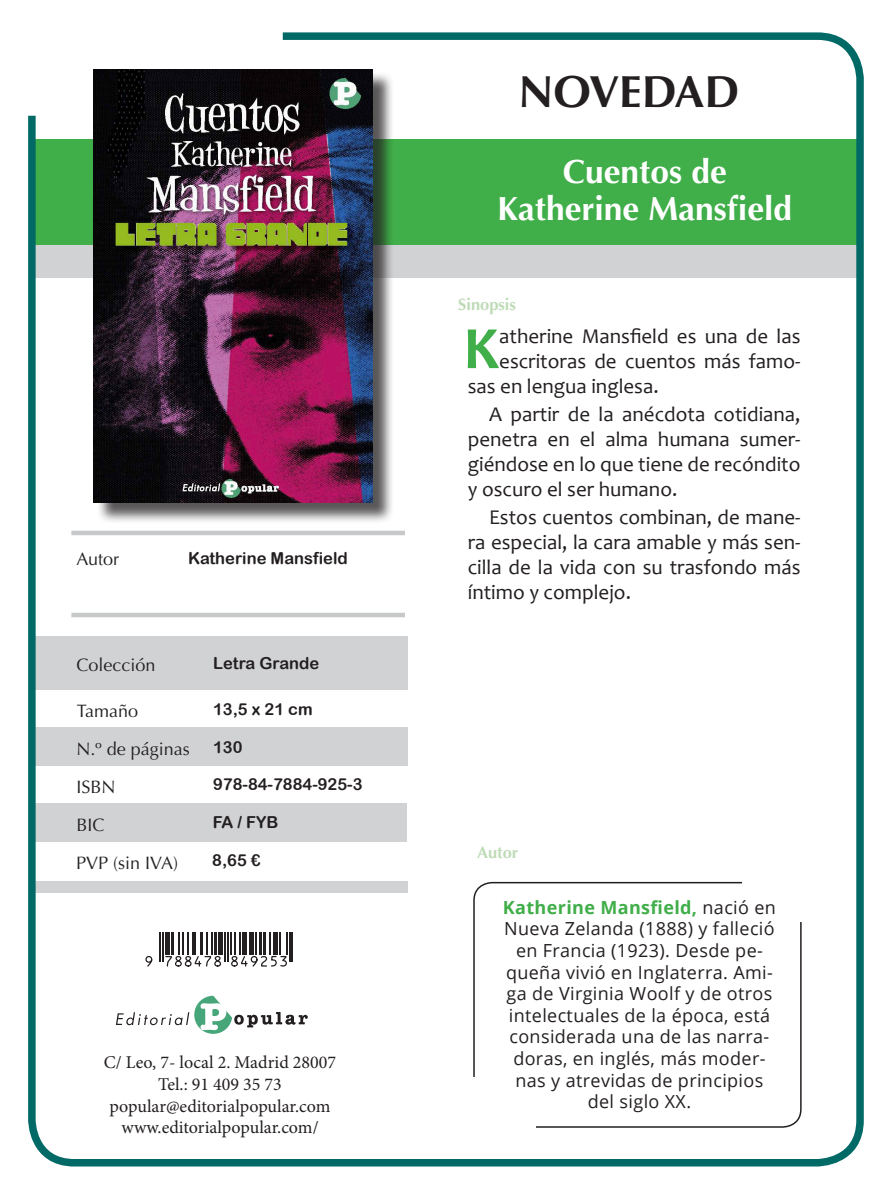
<style>
.page{position:relative;width:893px;height:1200px;background:#fff}
.page>*{position:absolute;margin:0;border:0;box-sizing:border-box;transform-origin:0 0}
.x_sinopsis_1{font:700 60.6px "Candara";color:#40ae49}
.t1{font:700 45px "Optima";color:#231f20}
.t2{font:700 33.6px "Optima";color:#fff}
.x_sinopsis_normal{font:21px/25.2px "Candara";color:#231f20;text-align:justify}
.x_sinopsis_1-2{font:21px "Candara";color:#231f20}
.texto_del_autor_con{font:18px/21.6px "Open Sans";letter-spacing:.02em;color:#231f20;text-align:center}
.t3{font:18px "Minion Pro";color:#231f20}
.t4{font:18px "Optima";color:#231f20}
.t5{font:16.5px "Arial Rounded MT Bold";color:#231f20}
.sinopsis{font:700 16.5px "Optima";color:#bedbb6}
.s1{font-weight:700;color:#40ae49}
</style>
<div class="page">
<div style="left:30px;top:880px;width:377px;height:12px;background:#d1d2d4"></div>
<div style="left:32px;top:243px;width:827px;height:34px;background:#d1d2d4"></div>
<div style="left:30px;top:727px;width:378px;height:38px;background:#d1d2d4"></div>
<div style="left:34px;top:803px;width:373px;height:38px;background:#d1d2d4"></div>
<div style="left:30px;top:636px;width:377px;height:53px;background:#d1d2d4"></div>
<div style="left:30px;top:139px;width:829px;height:105px;background:#40ae49"></div>
<div style="left:28px;top:32px;width:836px;height:1134px;border:8px solid #016966;border-radius:43px"></div>
<div style="left:6px;top:2px;width:277px;height:114px;background:#fff;border-radius:18px"></div>
<svg style="left:116px;top:995px;width:192px;height:38px"></svg>
<div style="left:71px;top:530px;width:334px;height:5px;background:#c7c8ca"></div>
<div style="left:71px;top:612px;width:334px;height:5px;background:#c7c8ca"></div>
<hr style="left:160px;top:931px;width:1px;height:30px;background:#231f20">
<hr style="left:162px;top:931px;width:2px;height:30px;background:#231f20">
<hr style="left:219px;top:931px;width:4px;height:23px;background:#231f20">
<hr style="left:224px;top:931px;width:2px;height:30px;background:#231f20">
<hr style="left:227px;top:931px;width:1px;height:30px;background:#231f20">
<hr style="left:289px;top:931px;width:1px;height:30px;background:#231f20">
<hr style="left:292px;top:931px;width:1px;height:30px;background:#231f20">
<svg style="left:145px;top:956px;width:8px;height:11px"></svg>
<svg style="left:165px;top:931px;width:57px;height:36px"></svg>
<svg style="left:230px;top:932px;width:58px;height:35px"></svg>
<div style="left:96px;top:71px;width:298px;height:453px;background:#231f20;opacity:.75"></div>
<img style="left:94px;top:69px;width:278px;height:433px">
<div style="left:473px;top:881px;width:329px;height:246px;border:2px solid #231f20;border-radius:18px"></div>
<div style="left:742px;top:861px;width:68px;height:60px;background:#fff"></div>
<div style="left:468px;top:1077px;width:68px;height:59px;background:#fff"></div>
<p class="t4" style="left:77px;top:549px;width:44px">Autor</p>
<p class="t5" style="left:188px;top:548px;width:161px">Katherine Mansfield</p>
<p class="t4" style="left:77px;top:654px;width:81px">Colección</p>
<p class="t4" style="left:77px;top:700px;width:63px">Tamaño</p>
<p class="t4" style="left:77px;top:738px;width:115px">N.º de páginas</p>
<p class="t4" style="left:77px;top:776px;width:41px">ISBN</p>
<p class="t4" style="left:77px;top:813px;width:30px">BIC</p>
<p class="t4" style="left:76px;top:851px;width:104px">PVP (sin IVA)</p>
<p class="t5" style="left:213px;top:653px;width:108px">Letra Grande</p>
<p class="t5" style="left:213px;top:698px;width:101px">13,5 x 21 cm</p>
<p class="t5" style="left:213px;top:736px;width:31px">130</p>
<p class="t5" style="left:213px;top:774px;width:151px">978-84-7884-925-3</p>
<p class="t5" style="left:213px;top:812px;width:67px">FA / FYB</p>
<p class="t5" style="left:212px;top:850px;width:50px">8,65 €</p>
<p class="t3" style="left:104px;top:1050px;width:234px">C/ Leo, 7- local 2. Madrid 28007</p>
<p class="t3" style="left:158px;top:1071px;width:125px">Tel.: 91 409 35 73</p>
<p class="t3" style="left:110px;top:1093px;width:223px">popular@editorialpopular.com</p>
<p class="t3" style="left:121px;top:1115px;width:199px">www.editorialpopular.com/</p>
<p class="t1" style="left:518px;top:66px;width:222px">NOVEDAD</p>
<p class="t2" style="left:563px;top:152px;width:166px">Cuentos de</p>
<p class="t2" style="left:498px;top:189px;width:296px">Katherine Mansfield</p>
<p class="sinopsis" style="left:458px;top:294px;width:59px">Sinopsis</p>
<p class="x_sinopsis_1" style="left:463px;top:310px;width:37px">K</p>
<p class="x_sinopsis_1-2" style="left:499px;top:323px;width:303px">atherine Mansfield es una de las</p>
<p class="x_sinopsis_1-2" style="left:499px;top:348px;width:303px">escritoras de cuentos más famo-</p>
<p class="x_sinopsis_1-2" style="left:468px;top:373px;width:192px">sas en lengua inglesa.</p>
<p class="x_sinopsis_normal" style="left:468px;top:401px;width:334px;text-indent:21px">A partir de la anécdota cotidiana, penetra en el alma humana sumer&shy;giéndose en lo que tiene de recóndito y oscuro el ser humano.</p>
<p class="x_sinopsis_normal" style="left:468px;top:504px;width:334px;text-indent:21px">Estos cuentos combinan, de mane&shy;ra especial, la cara amable y más sen&shy;cilla de la vida con su trasfondo más íntimo y complejo.</p>
<p class="sinopsis" style="left:477px;top:842px;width:42px">Autor</p>
<p class="texto_del_autor_con" style="left:503px;top:895px;width:275px"><span class="s1">Katherine Mansfield,</span> nació en<br>Nueva Zelanda (1888) y falleció en Francia (1923). Desde pe&shy;queña vivió en Inglaterra. Ami&shy;ga de Virginia Woolf y de otros intelectuales de la época, está considerada una de las narra&shy;doras, en inglés, más moder&shy;nas y atrevidas de principios del siglo XX.</p>
</div>
